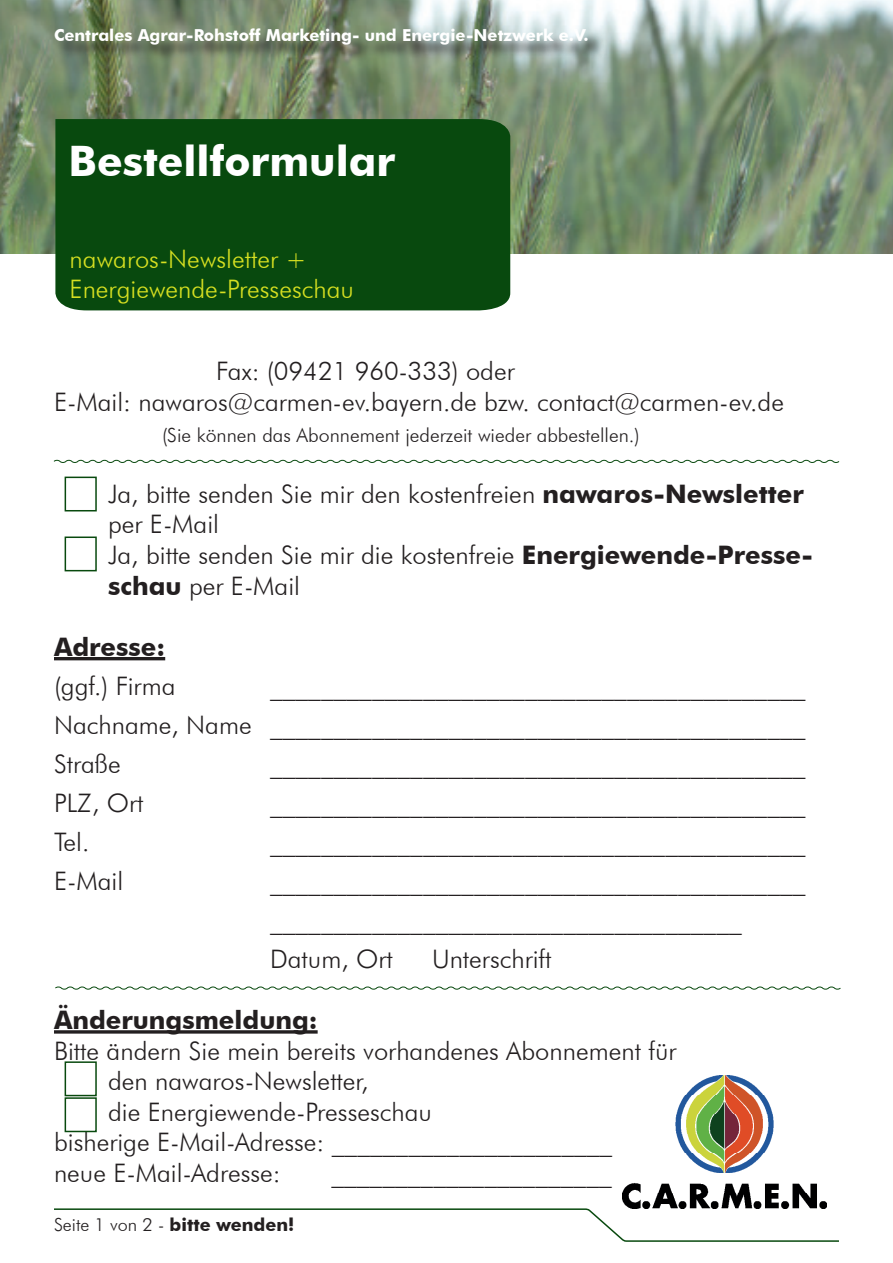
<style>
.page{position:relative;width:893px;height:1263px;background:#fff}
.page>*{position:absolute;margin:0;border:0;box-sizing:border-box;transform-origin:0 0}
.t1{font:700 42px "Futura BT";color:#fff}
.t2{font:300 25.5px/30.6px "Futura BT";color:#231f20}
.t3{font:300 25.5px/30.6px "Futura BT";color:#d6df21}
.t4{font:700 25.5px "Futura BT";color:#231f20}
.t5{font:300 19.5px "Futura BT";color:#231f20}
.t6{font:700 18px "Futura BT";color:#231f20}
.t7{font:700 16.5px "Futura BT";color:#fff}
.s1{font-weight:700}
.s2{font-weight:300}
</style>
<div class="page">
<svg style="left:54px;top:1208px;width:785px;height:34px"></svg>
<img style="left:0;top:0;width:893px;height:253px">
<div style="left:55px;top:119px;width:455px;height:191px;background:#08490e"></div>
<div style="left:57px;top:32px;width:548px;height:31px;background:#231f20;opacity:.75"></div>
<img style="left:622px;top:1076px;width:205px;height:132px">
<hr style="left:54px;top:657px;width:111px;height:3px;background:#231f20">
<hr style="left:54px;top:1030px;width:264px;height:3px;background:#231f20">
<svg style="left:53px;top:459px;width:787px;height:4px"></svg>
<div style="left:65px;top:477px;width:32px;height:34px;border:2px solid #08490e"></div>
<div style="left:65px;top:536px;width:32px;height:35px;border:2px solid #08490e"></div>
<div style="left:65px;top:1061px;width:32px;height:35px;border:2px solid #08490e"></div>
<div style="left:65px;top:1097px;width:32px;height:35px;border:2px solid #08490e"></div>
<svg style="left:55px;top:986px;width:786px;height:4px"></svg>
<p class="t7" style="left:54px;top:25px;width:536px">Centrales Agrar-Rohstoff Marketing- und Energie-Netzwerk e.V.</p>
<h1 class="t1" style="left:69px;top:135px;width:328px">Bestellformular</h1>
<p class="t3" style="left:70px;top:243px;width:286px">nawaros-Newsletter +<br>Energiewende-Presseschau</p>
<p class="t2" style="left:54px;top:356px;width:732px;text-indent:162px">Fax: (09421 960-333) oder<br>E-Mail: nawaros@carmen-ev.bayern.de bzw. contact@carmen-ev.de</p>
<p class="t5" style="left:162px;top:423px;width:479px">(Sie können das Abonnement jederzeit wieder abbestellen.)</p>
<p class="t2" style="left:108px;top:478px;width:707px">Ja, bitte senden Sie mir den kostenfreien <span class="s1">nawaros-Newsletter </span>per E-Mail<br>Ja, bitte senden Sie mir die kostenfreie <span class="s1">Energiewende-Presse&shy;schau</span> per E-Mail</p>
<p class="t4" style="left:54px;top:631px;width:113px">Adresse:</p>
<p class="t2" style="left:54px;top:670px;width:123px">(ggf.) Firma</p>
<p class="t2" style="left:54px;top:666px;width:753px;line-height:39px;text-align:justify;text-indent:216px">__________________________________________ Nachname, Name __________________________________________ Straße</p>
<p class="t2" style="left:270px;top:748px;width:537px">__________________________________________</p>
<p class="t2" style="left:54px;top:787px;width:91px">PLZ, Ort</p>
<p class="t2" style="left:270px;top:787px;width:537px">__________________________________________</p>
<p class="t2" style="left:54px;top:826px;width:37px">Tel.</p>
<p class="t2" style="left:270px;top:826px;width:537px">__________________________________________</p>
<p class="t2" style="left:54px;top:865px;width:71px">E-Mail</p>
<p class="t2" style="left:270px;top:861px;width:537px;line-height:39px">__________________________________________ _____________________________________<br>Datum, Ort</p>
<p class="t2" style="left:432px;top:943px;width:121px">Unterschrift</p>
<p class="t4" style="left:54px;top:1004px;width:265px">Änderungsmeldung:</p>
<p class="t2" style="left:54px;top:1035px;width:624px">Bitte ändern Sie mein bereits vorhandenes Abonnement für</p>
<p class="t2" style="left:108px;top:1065px;width:262px">den nawaros-Newsletter,</p>
<p class="t2" style="left:108px;top:1096px;width:325px">die Energiewende-Presseschau</p>
<p class="t2" style="left:54px;top:1127px;width:560px">bisherige E-Mail-Adresse: ______________________</p>
<p class="t2" style="left:54px;top:1157px;width:228px">neue E-Mail-Adresse:</p>
<p class="t2" style="left:331px;top:1157px;width:282px">______________________</p>
<p class="t6" style="left:54px;top:1214px;width:242px"><span class="s2">Seite 1 von 2 -</span> bitte wenden!</p>
</div>
